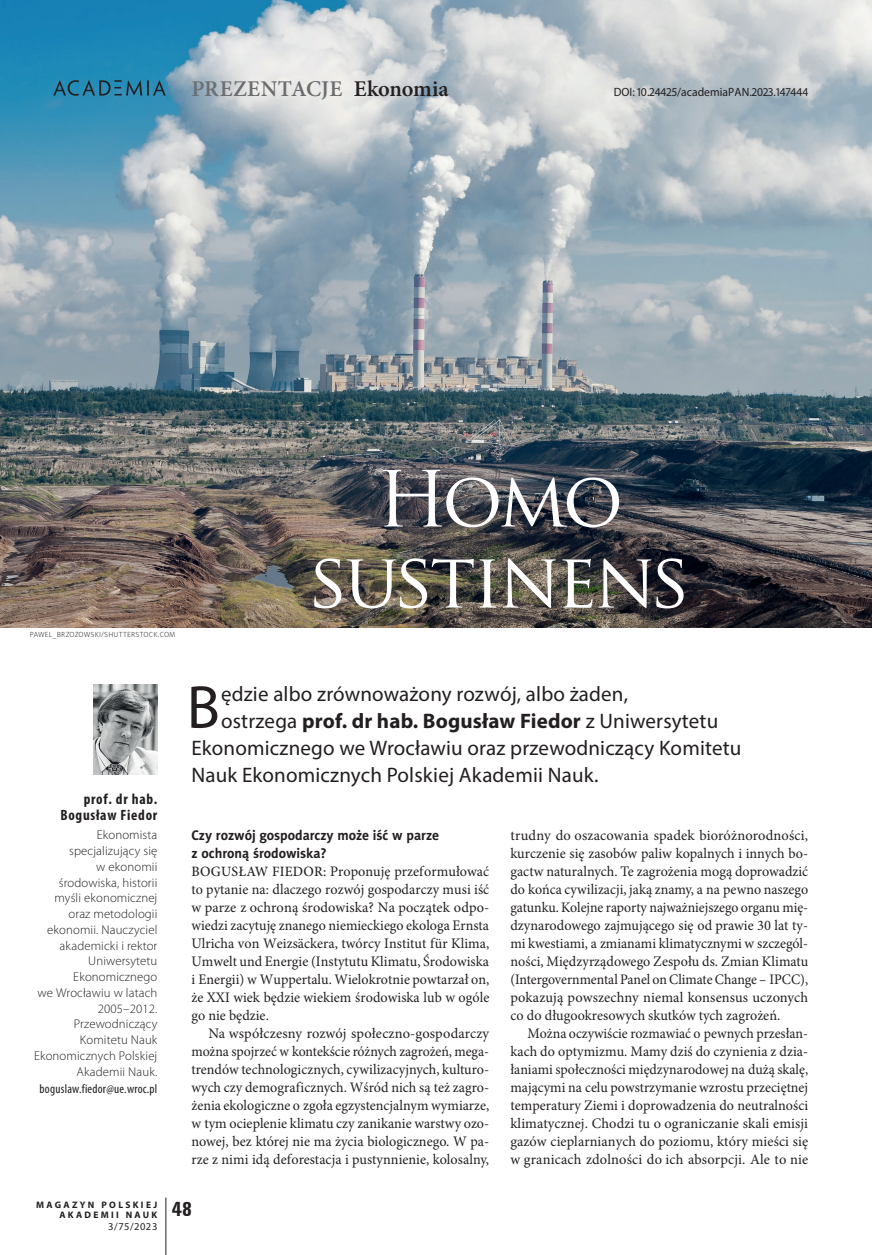
<style>
.page{position:relative;width:872px;height:1255px;background:#fff}
.page>*{position:absolute;margin:0;border:0;box-sizing:border-box;transform-origin:0 0}
.t1{font:75px/81px "Trajan Pro";letter-spacing:-.06em;color:#fff;text-align:center}
.t2{font:61.05px "Myriad Pro";color:#231f20}
.t3{font:600 22.5px "Minion Pro";letter-spacing:.005em;color:#6c6d70}
.t4{font:21px "Myriad Pro";letter-spacing:.01em;color:#231f20}
.t5{font:700 21px "Myriad Pro";letter-spacing:.01em;color:#231f20}
.t6{font:700 condensed 21px "Unitus TEE";color:#231f20}
.t7{font:700 condensed 15px/16.5px "Myriad Pro";letter-spacing:.05em;color:#231f20;text-align:right}
.t8{font:14.55px/18px "Minion Pro";letter-spacing:.005em;color:#231f20;text-align:justify}
.t9{font:14.55px/18px "Minion Pro";letter-spacing:.005em;color:#231f20;text-align:justify;scale:.96 1}
.t10{font:700 14.1px/18px "Naomi Sans EFN";letter-spacing:-.005em;color:#231f20}
.t11{font:300 12.75px/15.8px "Myriad Pro";letter-spacing:.01em;color:#231f20;text-align:right}
.t12{font:condensed 12.75px "Myriad Pro";letter-spacing:.02em;color:#231f20}
.t13{font:12px "Myriad Pro";letter-spacing:.005em;color:#231f20}
.t14{font:10.5px "Myriad Pro";color:#231f20}
.t15{font:700 9.45px/10.5px "Myriad Pro";letter-spacing:.245em;color:#231f20;text-align:right}
.t16{font:7.5px "Naomi Sans EFN Thin";letter-spacing:.03em;color:#231f20}
.s1{color:#231f20}
.s2{font-weight:400}
.s3{font-weight:500;font-size:14.25px}
</style>
<div class="page">
<hr style="left:166px;top:1197px;width:1px;height:57px;background:#231f20">
<img style="left:0;top:0;width:872px;height:627px">
<img style="left:94px;top:685px;width:63px;height:89px">
<svg style="left:53px;top:80px;width:113px;height:16px;background:#267292"></svg>
<h3 class="t3" style="left:191px;top:73px;width:259px">PREZENTACJE <span class="s1">Ekonomia</span></h3>
<p class="t13" style="left:613px;top:84px;width:196px">DOI: 10.24425/academiaPAN.2023.147444</p>
<p class="t16" style="left:30px;top:630px;width:147px">PAWEL_BRZOZOWSKI/SHUTTERSTOCK.COM</p>
<h1 class="t1" style="left:309px;top:458px;width:383px">Homo sustinens</h1>
<p class="t7" style="left:60px;top:790px;width:99px">prof. dr hab.<br>Bogusław Fiedor</p>
<p class="t11" style="left:34px;top:827px;width:125px">Ekonomista specjalizujący się<br>w ekonomii środowiska, historii myśli ekonomicznej oraz metodologii ekonomii. Nauczyciel akademicki i rektor<br>Uniwersytetu<br>Ekonomicznego<br>we Wrocławiu w latach<br>2005–2012.<br>Przewodniczący<br>Komitetu Nauk<br>Ekonomicznych Polskiej<br>Akademii Nauk.</p>
<p class="t12" style="left:40px;top:1081px;width:119px">boguslaw.fiedor@ue.wroc.pl</p>
<h2 class="t2" style="left:187px;top:669px;width:35px">B</h2>
<h3 class="t4" style="left:221px;top:680px;width:408px">ędzie albo zrównoważony rozwój, albo żaden,</h3>
<h3 class="t5" style="left:221px;top:707px;width:499px"><span class="s2">ostrzega</span> prof. dr hab. Bogusław Fiedor <span class="s2">z Uniwersytetu</span></h3>
<h3 class="t4" style="left:191px;top:734px;width:551px">Ekonomicznego we Wrocławiu oraz przewodniczący Komitetu</h3>
<h3 class="t4" style="left:191px;top:761px;width:408px">Nauk Ekonomicznych Polskiej Akademii Nauk.</h3>
<p class="t10" style="left:191px;top:826px;width:249px">Czy rozwój gospodarczy może iść w parze z ochroną środowiska?</p>
<p class="t8" style="left:191px;top:862px;width:299px"><span class="s3">BOGUSŁAW FIEDOR:</span> Proponuję przeformułować to pytanie na: dlaczego rozwój gospodarczy musi iść w parze z ochroną środowiska? Na początek odpo&shy;wiedzi zacytuję znanego niemieckiego ekologa Ernsta Ulricha von Weizsäckera, twórcy Institut für Klima, Umwelt und Energie (Instytutu Klimatu, Środowiska i Energii) w Wuppertalu. Wielokrotnie powtarzał on, że XXI wiek będzie wiekiem środowiska lub w ogóle go nie będzie.</p>
<p class="t8" style="left:191px;top:1024px;width:299px;text-indent:17px">Na współczesny rozwój społeczno-gospodarczy można spojrzeć w kontekście różnych zagrożeń, mega&shy;trendów technologicznych, cywilizacyjnych, kulturo&shy;wych czy demograficznych. Wśród nich są też zagro&shy;żenia ekologiczne o zgoła egzystencjalnym wymiarze, w tym ocieplenie klimatu czy zanikanie warstwy ozo&shy;nowej, bez której nie ma życia biologicznego. W pa&shy;rze z nimi idą deforestacja i pustynnienie, kolosalny,</p>
<p class="t8" style="left:510px;top:826px;width:299px">trudny do oszacowania spadek bioróżnorodności, kurczenie się zasobów paliw kopalnych i innych bo&shy;gactw naturalnych. Te zagrożenia mogą doprowadzić do końca cywilizacji, jaką znamy, a na pewno naszego gatunku. Kolejne raporty najważniejszego organu mię&shy;dzynarodowego zajmującego się od prawie 30 lat ty&shy;mi kwestiami, a zmianami klimatycznymi w szczegól&shy;ności, Międzyrządowego Zespołu ds. Zmian Klimatu (Intergovernmental Panel on Climate Change – IPCC), pokazują powszechny niemal konsensus uczonych co do długookresowych skutków tych zagrożeń.</p>
<p class="t9" style="left:510px;top:1024px;width:312px;text-indent:17px">Można oczywiście rozmawiać o pewnych przesłan&shy;kach do optymizmu. Mamy dziś do czynienia z dzia&shy;łaniami społeczności międzynarodowej na dużą skalę, mającymi na celu powstrzymanie wzrostu przeciętnej temperatury Ziemi i doprowadzenia do neutralności klimatycznej. Chodzi tu o ograniczanie skali emisji gazów cieplarnianych do poziomu, który mieści się w granicach zdolności do ich absorpcji. Ale to nie</p>
<p class="t15" style="left:36px;top:1198px;width:123px">MAGAZYN POLSKIEJ<br>AKADEMII NAUK</p>
<p class="t14" style="left:108px;top:1220px;width:51px">3/75/2023</p>
<h3 class="t6" style="left:172px;top:1196px;width:21px">48</h3>
</div>
